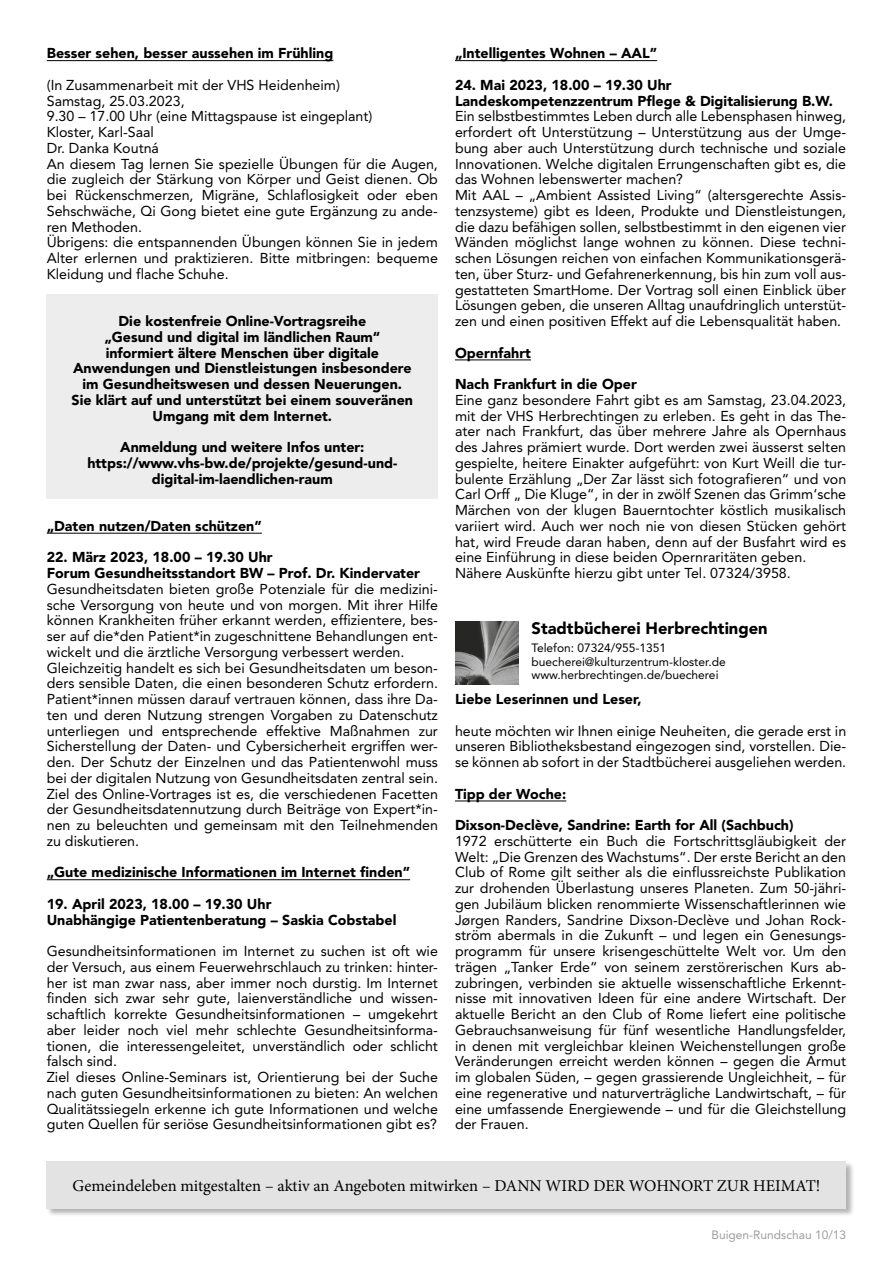
<style>
.page{position:relative;width:893px;height:1263px;background:#fff}
.page>*{position:absolute;margin:0;border:0;box-sizing:border-box;transform-origin:0 0}
.t1{font:16.5px "Minion Pro";color:#000}
.t2{font:900 16.5px "Avenir";color:#000}
.t3{font:14.25px/15.8px "Avenir";color:#000}
.t4{font:900 14.25px/15.8px "Avenir";color:#000}
.t5{font:12px/13.5px "Avenir";color:#000}
.t6{font:12px "Avenir";color:#9d9d9c}
</style>
<div class="page">
<div style="left:47px;top:294px;width:391px;height:205px;background:#ededed"></div>
<hr style="left:47px;top:60px;width:286px;height:1px;background:#000">
<hr style="left:47px;top:533px;width:215px;height:1px;background:#000">
<hr style="left:47px;top:879px;width:363px;height:1px;background:#000">
<hr style="left:455px;top:60px;width:202px;height:1px;background:#000">
<hr style="left:455px;top:360px;width:76px;height:1px;background:#000">
<hr style="left:455px;top:801px;width:111px;height:1px;background:#000">
<img style="left:455px;top:621px;width:64px;height:64px">
<div style="left:47px;top:1161px;width:809px;height:56px;background:#000;opacity:.3"></div>
<div style="left:47px;top:1161px;width:799px;height:47px;background:#e3e3e3"></div>
<p class="t4" style="left:47px;top:45px;width:288px">Besser sehen, besser aussehen im Frühling</p>
<p class="t3" style="left:47px;top:77px;width:393px">(In Zusammenarbeit mit der VHS Heidenheim)<br>Samstag, 25.03.2023,<br>9.30 – 17.00 Uhr (eine Mittagspause ist eingeplant)<br>Kloster, Karl-Saal<br>Dr. Danka Koutná<br>An diesem Tag lernen Sie spezielle Übungen für die Augen, die zugleich der Stärkung von Körper und Geist dienen. Ob bei Rückenschmerzen, Migräne, Schlaflosigkeit oder eben Sehschwäche, Qi Gong bietet eine gute Ergänzung zu ande&shy;ren Methoden.<br>Übrigens: die entspannenden Übungen können Sie in jedem Alter erlernen und praktizieren. Bitte mitbringen: bequeme Kleidung und flache Schuhe.</p>
<p class="t4" style="left:72px;top:313px;width:343px;text-align:center">Die kostenfreie Online-Vortragsreihe<br>„Gesund und digital im ländlichen Raum“ informiert ältere Menschen über digitale Anwendungen und Dienstleistungen insbesondere im Gesundheitswesen und dessen Neuerungen.<br>Sie klärt auf und unterstützt bei einem souveränen Umgang mit dem Internet.</p>
<p class="t4" style="left:87px;top:439px;width:312px;text-align:center">Anmeldung und weitere Infos unter: https://www.vhs-bw.de/projekte/gesund-und&shy;digital-im-laendlichen-raum</p>
<p class="t4" style="left:47px;top:518px;width:217px">„Daten nutzen/Daten schützen”</p>
<p class="t4" style="left:47px;top:549px;width:375px">22. März 2023, 18.00 – 19.30 Uhr<br>Forum Gesundheitsstandort BW – Prof. Dr. Kindervater</p>
<p class="t3" style="left:47px;top:581px;width:393px">Gesundheitsdaten bieten große Potenziale für die medizini&shy;sche Versorgung von heute und von morgen. Mit ihrer Hilfe können Krankheiten früher erkannt werden, effizientere, bes&shy;ser auf die*den Patient*in zugeschnittene Behandlungen ent&shy;wickelt und die ärztliche Versorgung verbessert werden.<br>Gleichzeitig handelt es sich bei Gesundheitsdaten um beson&shy;ders sensible Daten, die einen besonderen Schutz erfordern.<br>Patient*innen müssen darauf vertrauen können, dass ihre Da&shy;ten und deren Nutzung strengen Vorgaben zu Datenschutz unterliegen und entsprechende effektive Maßnahmen zur Sicherstellung der Daten- und Cybersicherheit ergriffen wer&shy;den. Der Schutz der Einzelnen und das Patientenwohl muss bei der digitalen Nutzung von Gesundheitsdaten zentral sein.<br>Ziel des Online-Vortrages ist es, die verschiedenen Facetten der Gesundheitsdatennutzung durch Beiträge von Expert*in&shy;nen zu beleuchten und gemeinsam mit den Teilnehmenden zu diskutieren.</p>
<p class="t4" style="left:47px;top:864px;width:365px">„Gute medizinische Informationen im Internet finden”</p>
<p class="t4" style="left:47px;top:896px;width:351px">19. April 2023, 18.00 – 19.30 Uhr<br>Unabhängige Patientenberatung – Saskia Cobstabel</p>
<p class="t3" style="left:47px;top:943px;width:393px">Gesundheitsinformationen im Internet zu suchen ist oft wie der Versuch, aus einem Feuerwehrschlauch zu trinken: hinter&shy;her ist man zwar nass, aber immer noch durstig. Im Internet finden sich zwar sehr gute, laienverständliche und wissen&shy;schaftlich korrekte Gesundheitsinformationen – umgekehrt aber leider noch viel mehr schlechte Gesundheitsinforma&shy;tionen, die interessengeleitet, unverständlich oder schlicht falsch sind.<br>Ziel dieses Online-Seminars ist, Orientierung bei der Suche nach guten Gesundheitsinformationen zu bieten: An welchen Qualitätssiegeln erkenne ich gute Informationen und welche guten Quellen für seriöse Gesundheitsinformationen gibt es?</p>
<p class="t4" style="left:455px;top:45px;width:204px">„Intelligentes Wohnen – AAL”</p>
<p class="t4" style="left:455px;top:77px;width:379px">24. Mai 2023, 18.00 – 19.30 Uhr<br>Landeskompetenzzentrum Pflege &amp; Digitalisierung B.W.</p>
<p class="t3" style="left:455px;top:108px;width:393px">Ein selbstbestimmtes Leben durch alle Lebensphasen hinweg, erfordert oft Unterstützung – Unterstützung aus der Umge&shy;bung aber auch Unterstützung durch technische und soziale Innovationen. Welche digitalen Errungenschaften gibt es, die das Wohnen lebenswerter machen?<br>Mit AAL – „Ambient Assisted Living“ (altersgerechte Assis&shy;tenzsysteme) gibt es Ideen, Produkte und Dienstleistungen, die dazu befähigen sollen, selbstbestimmt in den eigenen vier Wänden möglichst lange wohnen zu können. Diese techni&shy;schen Lösungen reichen von einfachen Kommunikationsgerä&shy;ten, über Sturz- und Gefahrenerkennung, bis hin zum voll aus&shy;gestatteten SmartHome. Der Vortrag soll einen Einblick über Lösungen geben, die unseren Alltag unaufdringlich unterstüt&shy;zen und einen positiven Effekt auf die Lebensqualität haben.</p>
<p class="t4" style="left:455px;top:345px;width:77px">Opernfahrt</p>
<p class="t4" style="left:455px;top:376px;width:183px">Nach Frankfurt in die Oper</p>
<p class="t3" style="left:455px;top:392px;width:393px">Eine ganz besondere Fahrt gibt es am Samstag, 23.04.2023, mit der VHS Herbrechtingen zu erleben. Es geht in das The&shy;ater nach Frankfurt, das über mehrere Jahre als Opernhaus des Jahres prämiert wurde. Dort werden zwei äusserst selten gespielte, heitere Einakter aufgeführt: von Kurt Weill die tur&shy;bulente Erzählung „Der Zar lässt sich fotografieren“ und von Carl Orff „ Die Kluge“, in der in zwölf Szenen das Grimm‘sche Märchen von der klugen Bauerntochter köstlich musikalisch variiert wird. Auch wer noch nie von diesen Stücken gehört hat, wird Freude daran haben, denn auf der Busfahrt wird es eine Einführung in diese beiden Opernraritäten geben.<br>Nähere Auskünfte hierzu gibt unter Tel. 07324/3958.</p>
<p class="t2" style="left:531px;top:618px;width:238px">Stadtbücherei Herbrechtingen</p>
<p class="t5" style="left:531px;top:641px;width:196px">Telefon: 07324/955-1351 buecherei@kulturzentrum-kloster.de www.herbrechtingen.de/buecherei</p>
<p class="t4" style="left:455px;top:691px;width:188px">Liebe Leserinnen und Leser,</p>
<p class="t3" style="left:455px;top:723px;width:393px;text-align:justify">heute möchten wir Ihnen einige Neuheiten, die gerade erst in unseren Bibliotheksbestand eingezogen sind, vorstellen. Die&shy;se können ab sofort in der Stadtbücherei ausgeliehen werden.</p>
<p class="t4" style="left:455px;top:785px;width:113px">Tipp der Woche:</p>
<p class="t4" style="left:455px;top:817px;width:340px">Dixson-Declève, Sandrine: Earth for All (Sachbuch)</p>
<p class="t3" style="left:455px;top:833px;width:393px;text-align:justify">1972 erschütterte ein Buch die Fortschrittsgläubigkeit der Welt: „Die Grenzen des Wachstums“. Der erste Bericht an den Club of Rome gilt seither als die einflussreichste Publikation zur drohenden Überlastung unseres Planeten. Zum 50-jähri&shy;gen Jubiläum blicken renommierte Wissenschaftlerinnen wie Jørgen Randers, Sandrine Dixson-Declève und Johan Rock&shy;ström abermals in die Zukunft – und legen ein Genesungs&shy;programm für unsere krisengeschüttelte Welt vor. Um den trägen „Tanker Erde“ von seinem zerstörerischen Kurs ab&shy;zubringen, verbinden sie aktuelle wissenschaftliche Erkennt&shy;nisse mit innovativen Ideen für eine andere Wirtschaft. Der aktuelle Bericht an den Club of Rome liefert eine politische Gebrauchsanweisung für fünf wesentliche Handlungsfelder, in denen mit vergleichbar kleinen Weichenstellungen große Veränderungen erreicht werden können – gegen die Armut im globalen Süden, – gegen grassierende Ungleichheit, – für eine regenerative und naturverträgliche Landwirtschaft, – für eine umfassende Energiewende – und für die Gleichstellung der Frauen.</p>
<p class="t1" style="left:73px;top:1174px;width:749px">Gemeindeleben mitgestalten – aktiv an Angeboten mitwirken – DANN WIRD DER WOHNORT ZUR HEIMAT!</p>
<p class="t6" style="left:711px;top:1227px;width:136px">Buigen-Rundschau 10/13</p>
</div>
